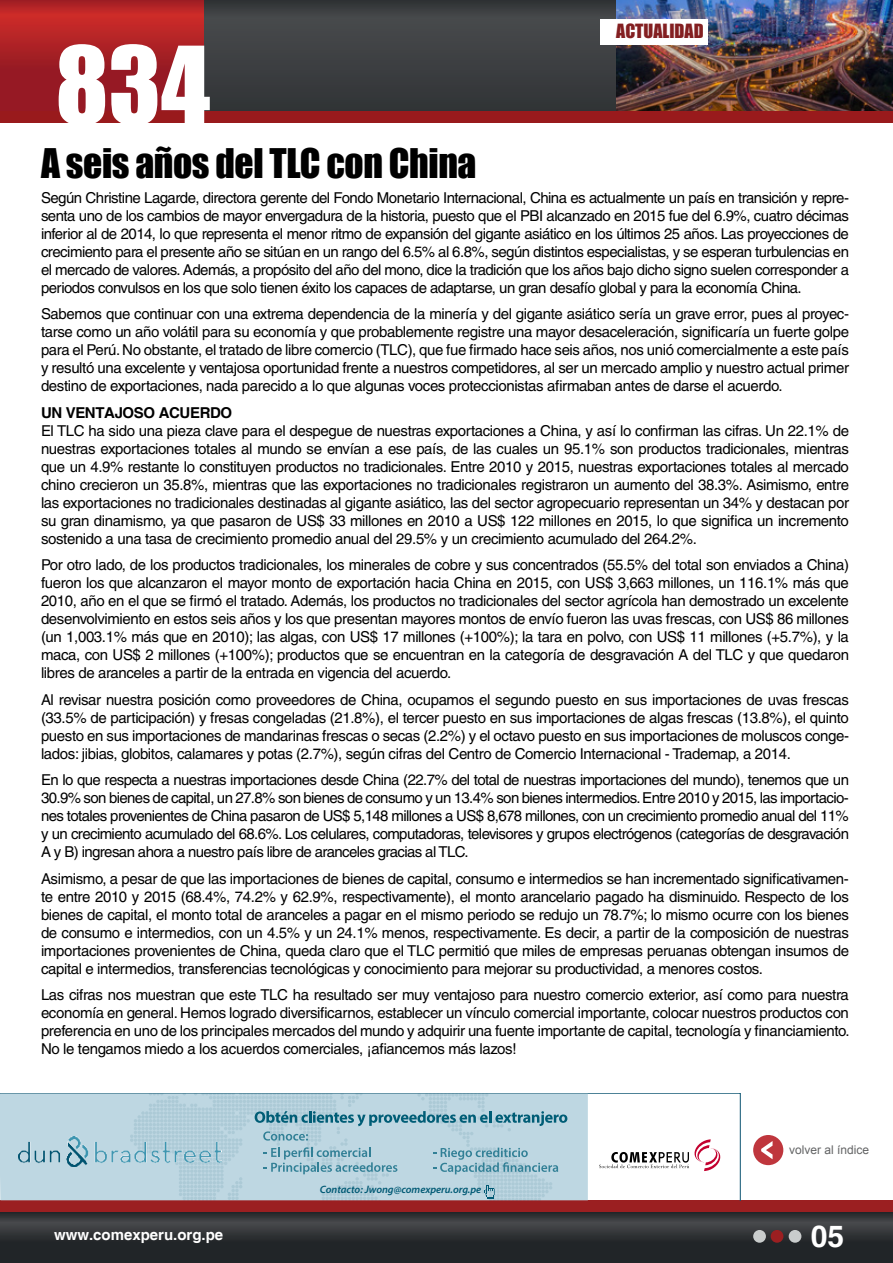
<style>
.page{position:relative;width:893px;height:1263px;background:#fff}
.page>*{position:absolute;margin:0;border:0;box-sizing:border-box;transform-origin:0 0}
.t1{font:99px "Impact";color:#fff}
.t2{font:37.5px "Impact";color:#000}
.t3{font:700 30px "Helvetica";color:#fff}
.t4{font:18px "Impact";color:#831f21}
.t5{font:15px/18px "Helvetica";letter-spacing:-.025em;color:#000;text-align:justify}
.t6{font:700 15px "Helvetica";color:#fff}
.t7{font:700 15px "Helvetica";letter-spacing:-.025em;color:#000}
.t8{font:12px "Arial";color:#636465}
.t9{font:italic 600 10.65px "Myriad Pro";letter-spacing:-.005em;color:#005974}
</style>
<div class="page">
<div style="left:200px;top:0;width:693px;height:123px;background:#3c3e41"></div>
<img style="left:617px;top:0;width:276px;height:111px">
<svg style="left:0;top:1212px;width:893px;height:51px;background:#2c2f32"></svg>
<div style="left:0;top:1200px;width:893px;height:12px;background:#9b1f21"></div>
<div style="left:753px;top:1230px;width:13px;height:13px;background:#c9cccc;border-radius:50%"></div>
<div style="left:771px;top:1230px;width:12px;height:13px;background:#9b1f21;border-radius:50%"></div>
<div style="left:789px;top:1230px;width:12px;height:13px;background:#c9cccc;border-radius:50%"></div>
<div style="left:753px;top:1135px;width:30px;height:30px;background:#bf363d;border-radius:50%"></div>
<svg style="left:761px;top:1141px;width:11px;height:18px"></svg>
<svg style="left:0;top:0;width:203px;height:111px;background:#a71f25"></svg>
<div style="left:0;top:111px;width:893px;height:12px;background:#991a1c"></div>
<div style="left:600px;top:19px;width:108px;height:25px;background:#fff"></div>
<div style="left:0;top:1094px;width:588px;height:106px;background:#bed7e2"></div>
<svg style="left:599px;top:1139px;width:122px;height:32px"></svg>
<img style="left:19px;top:1137px;width:111px;height:30px">
<svg style="left:130px;top:1094px;width:437px;height:106px;background:#aeccd8"></svg>
<h1 class="t1" style="left:55px;top:8px;width:156px">834</h1>
<h2 class="t2" style="left:41px;top:134px;width:437px">A seis años del TLC con China</h2>
<p class="t4" style="left:616px;top:17px;width:89px">actualidad</p>
<p class="t5" style="left:41px;top:188px;width:809px">Según Christine Lagarde, directora gerente del Fondo Monetario Internacional, China es actualmente un país en transición y repre&shy;senta uno de los cambios de mayor envergadura de la historia, puesto que el PBI alcanzado en 2015 fue del 6.9%, cuatro décimas inferior al de 2014, lo que representa el menor ritmo de expansión del gigante asiático en los últimos 25 años. Las proyecciones de crecimiento para el presente año se sitúan en un rango del 6.5% al 6.8%, según distintos especialistas, y se esperan turbulencias en el mercado de valores. Además, a propósito del año del mono, dice la tradición que los años bajo dicho signo suelen corresponder a periodos convulsos en los que solo tienen éxito los capaces de adaptarse, un gran desafío global y para la economía China.</p>
<p class="t5" style="left:41px;top:305px;width:809px">Sabemos que continuar con una extrema dependencia de la minería y del gigante asiático sería un grave error, pues al proyec&shy;tarse como un año volátil para su economía y que probablemente registre una mayor desaceleración, significaría un fuerte golpe para el Perú. No obstante, el tratado de libre comercio (TLC), que fue firmado hace seis años, nos unió comercialmente a este país y resultó una excelente y ventajosa oportunidad frente a nuestros competidores, al ser un mercado amplio y nuestro actual primer destino de exportaciones, nada parecido a lo que algunas voces proteccionistas afirmaban antes de darse el acuerdo.</p>
<p class="t7" style="left:41px;top:403px;width:193px">Un ventajoso acuerdo</p>
<p class="t5" style="left:41px;top:421px;width:809px">El TLC ha sido una pieza clave para el despegue de nuestras exportaciones a China, y así lo confirman las cifras. Un 22.1% de nuestras exportaciones totales al mundo se envían a ese país, de las cuales un 95.1% son productos tradicionales, mientras que un 4.9% restante lo constituyen productos no tradicionales. Entre 2010 y 2015, nuestras exportaciones totales al mercado chino crecieron un 35.8%, mientras que las exportaciones no tradicionales registraron un aumento del 38.3%. Asimismo, entre las exportaciones no tradicionales destinadas al gigante asiático, las del sector agropecuario representan un 34% y destacan por su gran dinamismo, ya que pasaron de US$ 33 millones en 2010 a US$ 122 millones en 2015, lo que significa un incremento sostenido a una tasa de crecimiento promedio anual del 29.5% y un crecimiento acumulado del 264.2%.</p>
<p class="t5" style="left:41px;top:556px;width:809px">Por otro lado, de los productos tradicionales, los minerales de cobre y sus concentrados (55.5% del total son enviados a China) fueron los que alcanzaron el mayor monto de exportación hacia China en 2015, con US$ 3,663 millones, un 116.1% más que 2010, año en el que se firmó el tratado. Además, los productos no tradicionales del sector agrícola han demostrado un excelente desenvolvimiento en estos seis años y los que presentan mayores montos de envío fueron las uvas frescas, con US$ 86 millones (un 1,003.1% más que en 2010); las algas, con US$ 17 millones (+100%); la tara en polvo, con US$ 11 millones (+5.7%), y la maca, con US$ 2 millones (+100%); productos que se encuentran en la categoría de desgravación A del TLC y que quedaron libres de aranceles a partir de la entrada en vigencia del acuerdo.</p>
<p class="t5" style="left:41px;top:690px;width:809px">Al revisar nuestra posición como proveedores de China, ocupamos el segundo puesto en sus importaciones de uvas frescas (33.5% de participación) y fresas congeladas (21.8%), el tercer puesto en sus importaciones de algas frescas (13.8%), el quinto puesto en sus importaciones de mandarinas frescas o secas (2.2%) y el octavo puesto en sus importaciones de moluscos conge&shy;lados: jibias, globitos, calamares y potas (2.7%), según cifras del Centro de Comercio Internacional - Trademap, a 2014.</p>
<p class="t5" style="left:41px;top:771px;width:809px">En lo que respecta a nuestras importaciones desde China (22.7% del total de nuestras importaciones del mundo), tenemos que un 30.9% son bienes de capital, un 27.8% son bienes de consumo y un 13.4% son bienes intermedios. Entre 2010 y 2015, las importacio&shy;nes totales provenientes de China pasaron de US$ 5,148 millones a US$ 8,678 millones, con un crecimiento promedio anual del 11% y un crecimiento acumulado del 68.6%. Los celulares, computadoras, televisores y grupos electrógenos (categorías de desgravación A y B) ingresan ahora a nuestro país libre de aranceles gracias al TLC.</p>
<p class="t5" style="left:41px;top:869px;width:809px">Asimismo, a pesar de que las importaciones de bienes de capital, consumo e intermedios se han incrementado significativamen&shy;te entre 2010 y 2015 (68.4%, 74.2% y 62.9%, respectivamente), el monto arancelario pagado ha disminuido. Respecto de los bienes de capital, el monto total de aranceles a pagar en el mismo periodo se redujo un 78.7%; lo mismo ocurre con los bienes de consumo e intermedios, con un 4.5% y un 24.1% menos, respectivamente. Es decir, a partir de la composición de nuestras importaciones provenientes de China, queda claro que el TLC permitió que miles de empresas peruanas obtengan insumos de capital e intermedios, transferencias tecnológicas y conocimiento para mejorar su productividad, a menores costos.</p>
<p class="t5" style="left:41px;top:986px;width:810px">Las cifras nos muestran que este TLC ha resultado ser muy ventajoso para nuestro comercio exterior, así como para nuestra economía en general. Hemos logrado diversificarnos, establecer un vínculo comercial importante, colocar nuestros productos con preferencia en uno de los principales mercados del mundo y adquirir una fuente importante de capital, tecnología y financiamiento.<br>No le tengamos miedo a los acuerdos comerciales, ¡afiancemos más lazos!</p>
<p class="t6" style="left:54px;top:1226px;width:171px">www.comexperu.org.pe</p>
<p class="t9" style="left:320px;top:1182px;width:163px">Contacto: Jwong@comexperu.org.pe</p>
<p class="t8" style="left:789px;top:1142px;width:82px">volver al índice</p>
<h3 class="t3" style="left:811px;top:1218px;width:35px">05</h3>
</div>
